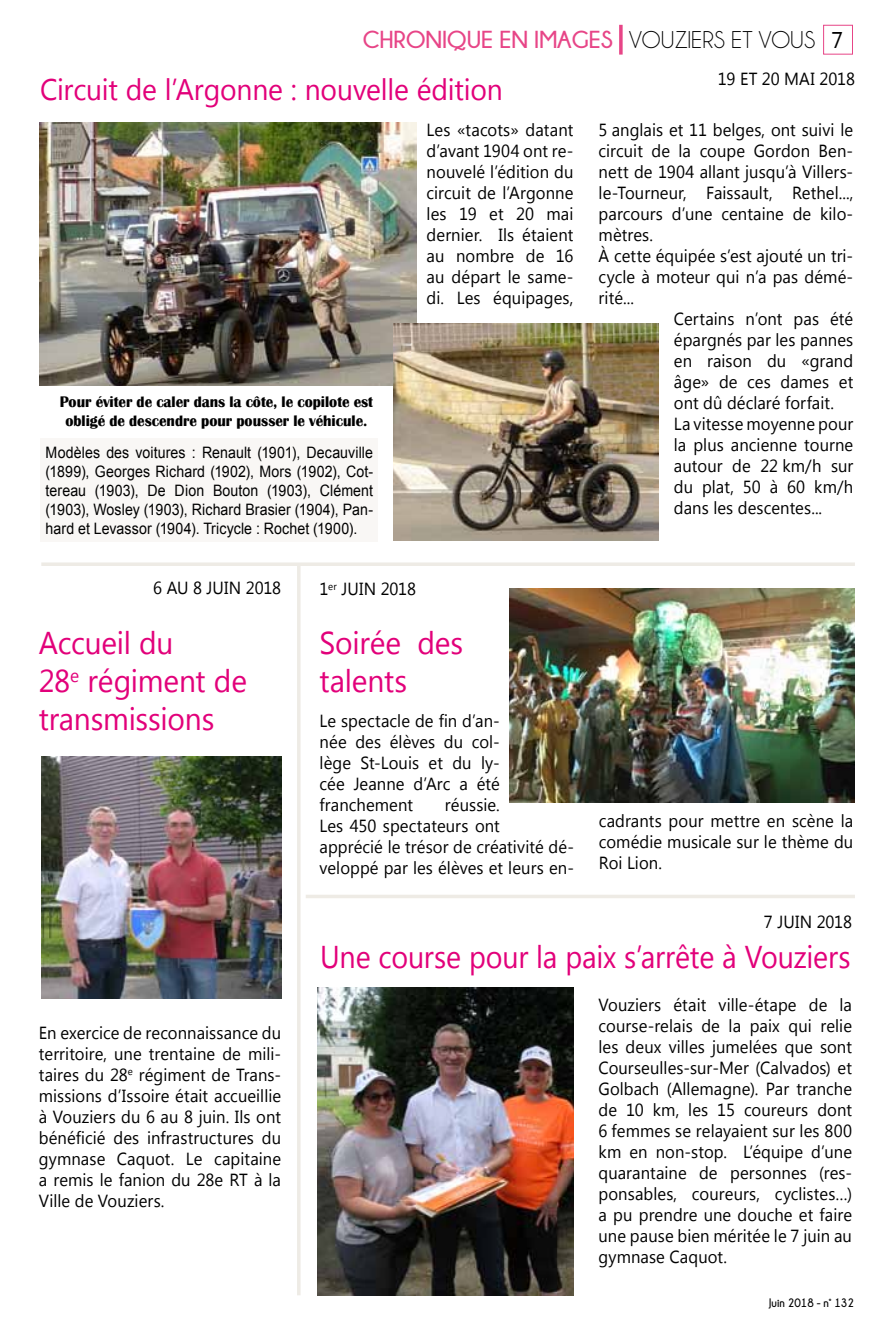
<style>
.page{position:relative;width:893px;height:1340px;background:#fff}
.page>*{position:absolute;margin:0;border:0;box-sizing:border-box;transform-origin:0 0}
.t1{font:31.5px/37.8px "Segoe UI";letter-spacing:-.005em;color:#e2007a;scale:.95 1}
.t2{font:31.5px "Segoe UI";letter-spacing:-.005em;color:#e2007a;scale:.91 1}
.t3{font:29.75px "Segoe UI";letter-spacing:-.005em;color:#e2007a;scale:.95 1}
.t4{font:700 24.5px "Champagne&Limousines";color:#e74587}
.t5{font:24.5px "Champagne&Limousines";color:#000}
.t6{font:22.75px "Segoe UI";color:#000;scale:.95 1}
.t7{font:17.5px/21px "Segoe UI";letter-spacing:.005em;color:#000;text-align:justify;scale:.95 1}
.t8{font:15.75px/18.9px "Arial";letter-spacing:.01em;color:#000;text-align:justify;scale:.9 1}
.t9{font:700 15.75px/18.9px "Britannic T";color:#000;text-align:center;scale:.95 1}
.t10{font:700 12.25px "Champagne&Limousines";color:#000;scale:.95 1}
</style>
<div class="page">
<div style="left:823px;top:25px;width:30px;height:30px;border:1px solid #e74587"></div>
<svg style="left:619px;top:25px;width:4px;height:30px"></svg>
<hr style="left:297px;top:566px;width:4px;height:729px;background:#eeebe5">
<hr style="left:41px;top:562px;width:814px;height:4px;background:#eeebe5">
<hr style="left:306px;top:895px;width:549px;height:3px;background:#eeebe5">
<img style="left:40px;top:123px;width:377px;height:262px">
<img style="left:393px;top:323px;width:266px;height:218px">
<div style="left:41px;top:438px;width:337px;height:104px;background:#f9f7f5"></div>
<img style="left:42px;top:756px;width:239px;height:242px">
<img style="left:317px;top:987px;width:257px;height:308px">
<img style="left:510px;top:588px;width:345px;height:214px">
<h3 class="t4" style="left:363px;top:26px;width:252px">CHRONIQUE EN IMAGES</h3>
<h2 class="t3" style="left:40px;top:68px;width:489px">Circuit de l’Argonne : nouvelle édition</h2>
<h3 class="t5" style="left:629px;top:28px;width:26px">VOUZIERS</h3>
<h3 class="t5" style="left:731px;top:28px;width:56px">ET VOUS</h3>
<h3 class="t6" style="left:831px;top:24px;width:14px">7</h3>
<p class="t7" style="left:718px;top:67px;width:146px">19 et 20 mai 2018</p>
<p class="t7" style="left:427px;top:118px;width:156px">Les «tacots» datant d’avant 1904 ont re&shy;nouvelé l’édition du circuit de l’Argonne les 19 et 20 mai dernier. Ils étaient au nombre de 16 au départ le same&shy;di. Les équipages,</p>
<p class="t9" style="left:60px;top:392px;width:331px">Pour éviter de caler dans la côte, le copilote est obligé de descendre pour pousser le véhicule.</p>
<p class="t8" style="left:46px;top:443px;width:365px">Modèles des voitures : Renault (1901), Decauville (1899), Georges Richard (1902), Mors (1902), Cot&shy;tereau (1903), De Dion Bouton (1903), Clément (1903), Wosley (1903), Richard Brasier (1904), Pan&shy;hard et Levassor (1904). Tricycle : Rochet (1900).</p>
<p class="t7" style="left:153px;top:577px;width:136px">6 au 8 juin 2018</p>
<p class="t7" style="left:320px;top:578px;width:103px">1<sup>er</sup> juin 2018</p>
<h1 class="t1" style="left:39px;top:623px;width:221px">Accueil du<br>28<sup>e</sup> régiment de transmissions</h1>
<h1 class="t1" style="left:320px;top:623px;width:153px">Soirée des talents</h1>
<p class="t7" style="left:320px;top:709px;width:191px">Le spectacle de fin d’an&shy;née des élèves du col&shy;lège St-Louis et du ly&shy;cée Jeanne d’Arc a été franchement</p>
<p class="t7" style="left:320px;top:793px;width:269px;text-align:left;text-indent:125px">réussie.<br>Les 450 spectateurs ont<br>apprécié le trésor de créativité dé&shy;veloppé par les élèves et leurs en-</p>
<p class="t7" style="left:599px;top:118px;width:269px">5 anglais et 11 belges, ont suivi le</p>
<p class="t7" style="left:599px;top:139px;width:270px">circuit de la coupe Gordon Ben-</p>
<p class="t7" style="left:599px;top:160px;width:270px">nett de 1904 allant jusqu’à Villers-</p>
<p class="t7" style="left:599px;top:181px;width:270px">le-Tourneur, Faissault, Rethel...,</p>
<p class="t7" style="left:599px;top:202px;width:270px">parcours d’une centaine de kilo-</p>
<p class="t7" style="left:599px;top:223px;width:59px">mètres.</p>
<p class="t7" style="left:599px;top:244px;width:270px">À cette équipée s’est ajouté un tri-</p>
<p class="t7" style="left:599px;top:265px;width:270px">cycle à moteur qui n’a pas démé-</p>
<p class="t7" style="left:599px;top:286px;width:39px">rité...</p>
<p class="t7" style="left:674px;top:307px;width:190px">Certains n’ont pas été</p>
<p class="t7" style="left:674px;top:328px;width:190px">épargnés par les pannes</p>
<p class="t7" style="left:674px;top:349px;width:190px">en raison du «grand</p>
<p class="t7" style="left:674px;top:370px;width:190px">âge» de ces dames et</p>
<p class="t7" style="left:674px;top:391px;width:170px">ont dû déclaré forfait.</p>
<p class="t7" style="left:674px;top:412px;width:190px">La vitesse moyenne pour</p>
<p class="t7" style="left:674px;top:433px;width:190px">la plus ancienne tourne</p>
<p class="t7" style="left:674px;top:454px;width:190px">autour de 22 km/h sur</p>
<p class="t7" style="left:674px;top:475px;width:190px">du plat, 50 à 60 km/h</p>
<p class="t7" style="left:674px;top:496px;width:158px">dans les descentes...</p>
<p class="t7" style="left:599px;top:809px;width:269px">cadrants pour mettre en scène la comédie musicale sur le thème du Roi Lion.</p>
<p class="t7" style="left:764px;top:911px;width:94px">7 juin 2018</p>
<p class="t7" style="left:39px;top:1021px;width:257px">En exercice de reconnaissance du territoire, une trentaine de mili&shy;taires du 28<sup>e</sup> régiment de Trans&shy;missions d’Issoire était accueillie à Vouziers du 6 au 8 juin. Ils ont bénéficié des infrastructures du gymnase Caquot. Le capitaine a remis le fanion du 28e RT à la Ville de Vouziers.</p>
<h1 class="t2" style="left:320px;top:935px;width:584px">Une course pour la paix s’arrête à Vouziers</h1>
<p class="t7" style="left:598px;top:993px;width:268px">Vouziers était ville-étape de la course-relais de la paix qui relie les deux villes jumelées que sont Courseulles-sur-Mer (Calvados) et Golbach (Allemagne). Par tranche de 10 km, les 15 coureurs dont 6 femmes se relayaient sur les 800 km en non-stop. L’équipe d’une quarantaine de personnes (res&shy;ponsables, coureurs, cyclistes…) a pu prendre une douche et faire une pause bien méritée le 7 juin au gymnase Caquot.</p>
<p class="t10" style="left:769px;top:1296px;width:91px">Juin 2018 - n° 132</p>
</div>
